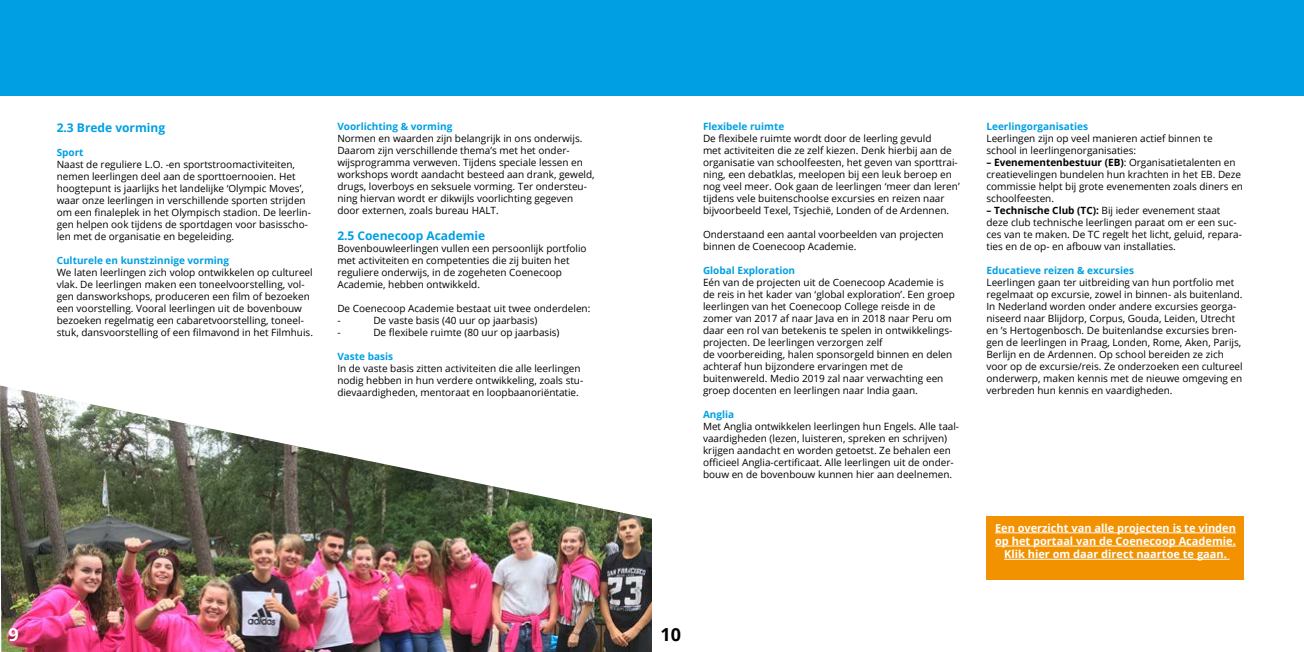
<style>
.page{position:relative;width:1304px;height:652px;background:#fff}
.page>*{position:absolute;margin:0;border:0;box-sizing:border-box;transform-origin:0 0}
.t1{font:700 18px "Open Sans";color:#000}
.t2{font:700 18px "Open Sans";color:#fff}
.t3{font:700 12px "Open Sans";color:#009fe3}
.t4{font:700 11px/13.2px "Open Sans";color:#fff;text-align:center}
.t5{font:10px/12px "Open Sans";color:#000}
.t6{font:700 10px "Open Sans";color:#009fe3}
.s1{font-weight:700}
</style>
<div class="page">
<div style="left:0;top:0;width:1304px;height:96px;background:#009fe3"></div>
<img style="left:0;top:386px;width:652px;height:266px">
<div style="left:986px;top:516px;width:258px;height:63px;background:#f39200"></div>
<hr style="left:995px;top:533px;width:241px;height:1px;background:#fff">
<hr style="left:995px;top:546px;width:241px;height:1px;background:#fff">
<hr style="left:1004px;top:559px;width:226px;height:1px;background:#fff">
<p class="t3" style="left:57px;top:119px;width:110px">2.3 Brede vorming</p>
<p class="t6" style="left:57px;top:145px;width:28px">Sport</p>
<p class="t5" style="left:57px;top:158px;width:256px">Naast de reguliere L.O. -en sportstroomactiviteiten, nemen leerlingen deel aan de sporttoernooien. Het hoogtepunt is jaarlijks het landelijke ‘Olympic Moves’, waar onze leerlingen in verschillende sporten strijden om een finaleplek in het Olympisch stadion. De leerlin&shy;gen helpen ook tijdens de sportdagen voor basisscho&shy;len met de organisatie en begeleiding.</p>
<p class="t6" style="left:57px;top:253px;width:174px">Culturele en kunstzinnige vorming</p>
<p class="t5" style="left:57px;top:266px;width:258px">We laten leerlingen zich volop ontwikkelen op cultureel vlak. De leerlingen maken een toneelvoorstelling, vol&shy;gen dansworkshops, produceren een film of bezoeken een voorstelling. Vooral leerlingen uit de bovenbouw bezoeken regelmatig een cabaretvoorstelling, toneel&shy;stuk, dansvoorstelling of een filmavond in het Filmhuis.</p>
<p class="t6" style="left:337px;top:119px;width:117px">Voorlichting &amp; vorming</p>
<p class="t5" style="left:337px;top:132px;width:259px">Normen en waarden zijn belangrijk in ons onderwijs.<br>Daarom zijn verschillende thema’s met het onder&shy;wijsprogramma verweven. Tijdens speciale lessen en workshops wordt aandacht besteed aan drank, geweld, drugs, loverboys en seksuele vorming. Ter ondersteu&shy;ning hiervan wordt er dikwijls voorlichting gegeven door externen, zoals bureau HALT.</p>
<p class="t3" style="left:337px;top:228px;width:150px">2.5 Coenecoop Academie</p>
<p class="t5" style="left:337px;top:243px;width:251px">Bovenbouwleerlingen vullen een persoonlijk portfolio met activiteiten en competenties die zij buiten het reguliere onderwijs, in de zogeheten Coenecoop Academie, hebben ontwikkeld.</p>
<p class="t5" style="left:337px;top:303px;width:255px">De Coenecoop Academie bestaat uit twee onderdelen: -</p>
<p class="t5" style="left:373px;top:315px;width:166px">De vaste basis (40 uur op jaarbasis)</p>
<p class="t5" style="left:337px;top:327px;width:5px">-</p>
<p class="t5" style="left:373px;top:327px;width:188px">De flexibele ruimte (80 uur op jaarbasis)</p>
<p class="t6" style="left:337px;top:350px;width:57px">Vaste basis</p>
<p class="t5" style="left:337px;top:363px;width:247px">In de vaste basis zitten activiteiten die alle leerlingen nodig hebben in hun verdere ontwikkeling, zoals stu&shy;dievaardigheden, mentoraat en loopbaanoriëntatie.</p>
<h1 class="t2" style="left:9px;top:622px;width:12px">9</h1>
<p class="t6" style="left:703px;top:119px;width:83px">Flexibele ruimte</p>
<p class="t5" style="left:703px;top:132px;width:258px">De flexibele ruimte wordt door de leerling gevuld<br>met activiteiten die ze zelf kiezen. Denk hierbij aan de organisatie van schoolfeesten, het geven van sporttrai&shy;ning, een debatklas, meelopen bij een leuk beroep en nog veel meer. Ook gaan de leerlingen ‘meer dan leren’ tijdens vele buitenschoolse excursies en reizen naar bijvoorbeeld Texel, Tsjechië, Londen of de Ardennen.</p>
<p class="t5" style="left:703px;top:228px;width:242px">Onderstaand een aantal voorbeelden van projecten binnen de Coenecoop Academie.</p>
<p class="t6" style="left:703px;top:263px;width:94px">Global Exploration</p>
<p class="t5" style="left:703px;top:276px;width:253px">Eén van de projecten uit de Coenecoop Academie is de reis in het kader van ‘global exploration’. Een groep leerlingen van het Coenecoop College reisde in de zomer van 2017 af naar Java en in 2018 naar Peru om daar een rol van betekenis te spelen in ontwikkelings&shy;projecten. De leerlingen verzorgen zelf<br>de voorbereiding, halen sponsorgeld binnen en delen achteraf hun bijzondere ervaringen met de buitenwereld. Medio 2019 zal naar verwachting een groep docenten en leerlingen naar India gaan.</p>
<p class="t6" style="left:703px;top:407px;width:33px">Anglia</p>
<p class="t5" style="left:703px;top:420px;width:258px">Met Anglia ontwikkelen leerlingen hun Engels. Alle taal&shy;vaardigheden (lezen, luisteren, spreken en schrijven) krijgen aandacht en worden getoetst. Ze behalen een officieel Anglia-certificaat. Alle leerlingen uit de onder&shy;bouw en de bovenbouw kunnen hier aan deelnemen.</p>
<p class="t6" style="left:986px;top:119px;width:103px">Leerlingorganisaties</p>
<p class="t5" style="left:986px;top:132px;width:228px">Leerlingen zijn op veel manieren actief binnen te school in leerlingenorganisaties:</p>
<p class="t5" style="left:986px;top:156px;width:258px"><span class="s1">– Evenementenbestuur (EB)</span>: Organisatietalenten en creatievelingen bundelen hun krachten in het EB. Deze commissie helpt bij grote evenementen zoals diners en schoolfeesten.</p>
<p class="t5" style="left:986px;top:204px;width:257px"><span class="s1">– Technische Club (TC):</span> Bij ieder evenement staat deze club technische leerlingen paraat om er een suc&shy;ces van te maken. De TC regelt het licht, geluid, repara&shy;ties en de op- en afbouw van installaties.</p>
<p class="t6" style="left:986px;top:263px;width:149px">Educatieve reizen &amp; excursies</p>
<p class="t5" style="left:986px;top:276px;width:258px">Leerlingen gaan ter uitbreiding van hun portfolio met regelmaat op excursie, zowel in binnen- als buitenland.<br>In Nederland worden onder andere excursies georga&shy;niseerd naar Blijdorp, Corpus, Gouda, Leiden, Utrecht en ’s Hertogenbosch. De buitenlandse excursies bren&shy;gen de leerlingen in Praag, Londen, Rome, Aken, Parijs, Berlijn en de Ardennen. Op school bereiden ze zich voor op de excursie/reis. Ze onderzoeken een cultureel onderwerp, maken kennis met de nieuwe omgeving en verbreden hun kennis en vaardigheden.</p>
<p class="t4" style="left:995px;top:521px;width:242px">Een overzicht van alle projecten is te vinden op het portaal van de Coenecoop Academie.<br>Klik hier om daar direct naartoe te gaan.</p>
<h1 class="t1" style="left:660px;top:622px;width:22px">10</h1>
</div>
